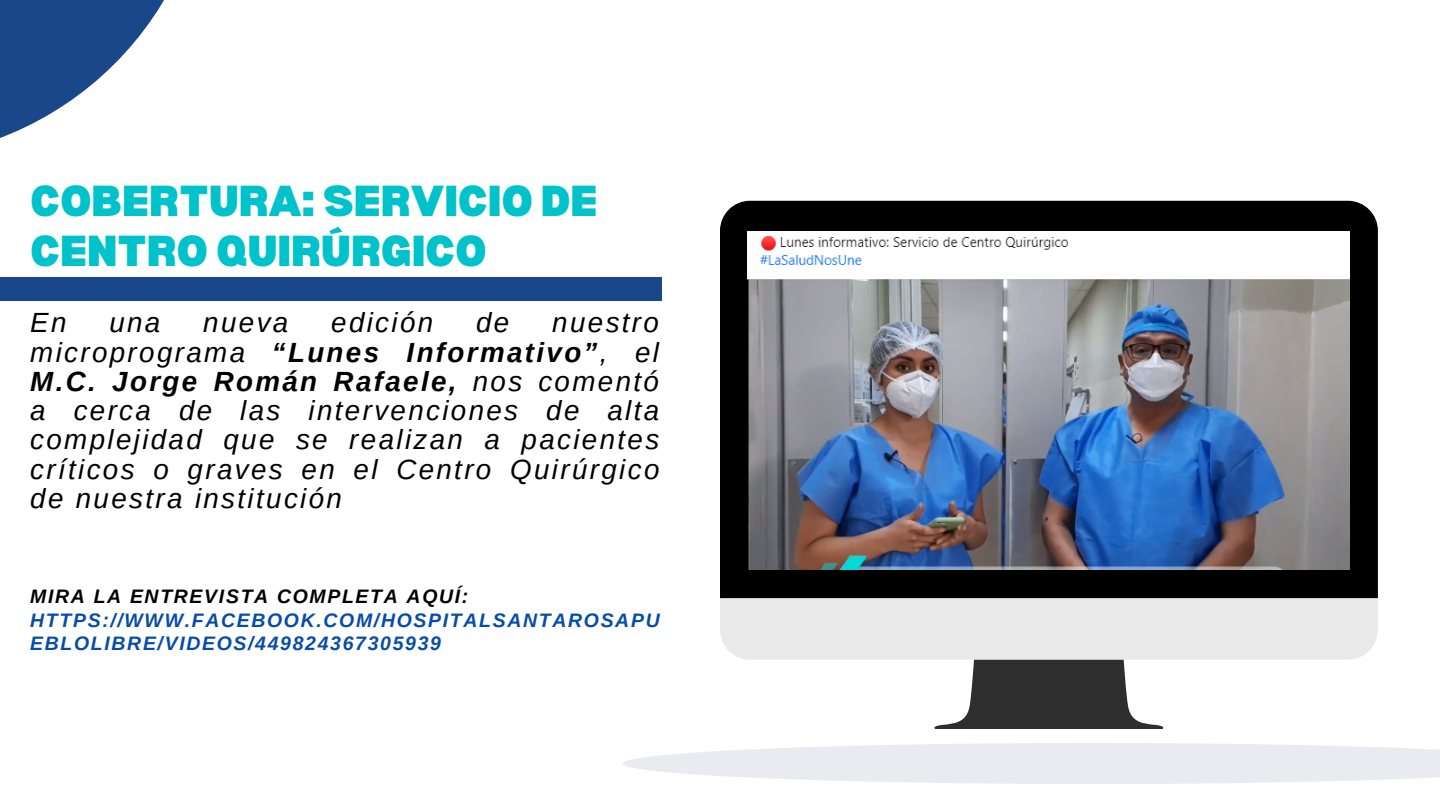
<style>
.page{position:relative;width:1440px;height:810px;background:#fff}
.page>*{position:absolute;margin:0;border:0;box-sizing:border-box;transform-origin:0 0}
.t1{font:900 42.5px/49.5px "Bernoru";letter-spacing:-.005em;color:#00c2cb}
.t2{font:italic 27.8px/29.2px "Arimo";letter-spacing:.085em;color:#000;text-align:justify}
.t3{font:italic 700 19.5px/23.5px "Arimo";letter-spacing:.085em;color:#074ca8}
.t4{font:italic 700 19.5px "Arimo";letter-spacing:.085em;color:#000}
.s1{font-weight:700}
</style>
<div class="page">
<svg style="left:623px;top:743px;width:817px;height:41px"></svg>
<div style="left:720px;top:201px;width:658px;height:397px;background:#000"></div>
<svg style="left:720px;top:598px;width:658px;height:131px"></svg>
<img style="left:748px;top:232px;width:601px;height:338px">
<div style="left:0;top:277px;width:662px;height:23px;background:#1a4789"></div>
<svg style="left:0;top:0;width:164px;height:138px"></svg>
<h1 class="t1" style="left:30px;top:175px;width:569px">COBERTURA: SERVICIO DE<br>CENTRO QUIRÚRGICO</h1>
<p class="t2" style="left:30px;top:308px;width:38px">En</p>
<p class="t2" style="left:109px;top:308px;width:53px">una</p>
<p class="t2" style="left:203px;top:308px;width:87px">nueva</p>
<p class="t2" style="left:331px;top:308px;width:104px">edición</p>
<p class="t2" style="left:476px;top:308px;width:35px">de</p>
<p class="t2" style="left:30px;top:308px;width:631px;text-indent:522px">nuestro microprograma <span class="s1">“Lunes Informativo”</span>, el <span class="s1">M.C. Jorge Román Rafaele,</span> nos comentó a cerca de las intervenciones de alta complejidad que se realizan a pacientes críticos o graves en el Centro Quirúrgico de nuestra institución</p>
<p class="t4" style="left:30px;top:586px;width:440px">MIRA LA ENTREVISTA COMPLETA AQUÍ:</p>
<p class="t3" style="left:30px;top:608px;width:631px">HTTPS://WWW.FACEBOOK.COM/HOSPITALSANTAROSAPU<br>EBLOLIBRE/VIDEOS/449824367305939</p>
</div>
